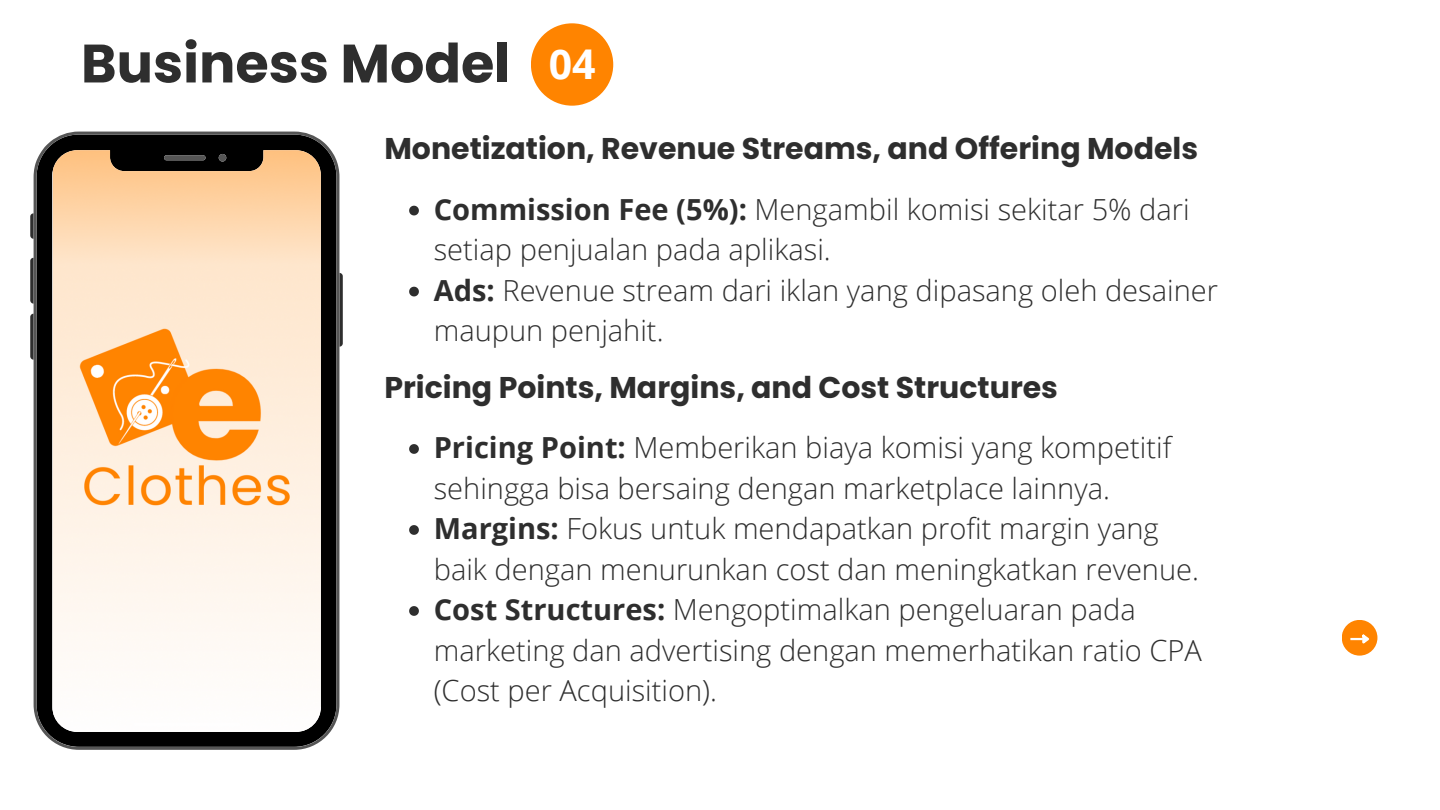
<style>
.page{position:relative;width:1440px;height:810px;background:#fff}
.page>*{position:absolute;margin:0;border:0;box-sizing:border-box;transform-origin:0 0}
.t1{font:700 54px "Poppins";color:#2e2e2e}
.t2{font:700 41px "Open Sans";color:#fff}
.t3{font:700 30px "Poppins";color:#2e2e2e}
.t4{font:300 29px/40.5px "Open Sans";color:#2e2e2e}
.s1{font-weight:700}
</style>
<div class="page">
<div style="left:531px;top:23px;width:82px;height:83px;background:#ff8400;border-radius:50%"></div>
<div style="left:1342px;top:620px;width:35px;height:36px;background:#ff8400;border-radius:50%"></div>
<svg style="left:1350px;top:634px;width:19px;height:10px"></svg>
<svg style="left:30px;top:213px;width:4px;height:26px"></svg>
<svg style="left:30px;top:258px;width:4px;height:46px"></svg>
<svg style="left:30px;top:314px;width:4px;height:46px"></svg>
<svg style="left:339px;top:273px;width:4px;height:74px"></svg>
<svg style="left:34px;top:132px;width:305px;height:618px"></svg>
<svg style="left:409px;top:206px;width:10px;height:9px"></svg>
<svg style="left:409px;top:287px;width:10px;height:9px"></svg>
<svg style="left:409px;top:444px;width:10px;height:10px"></svg>
<svg style="left:409px;top:525px;width:10px;height:10px"></svg>
<svg style="left:409px;top:606px;width:10px;height:10px"></svg>
<p class="t1" style="left:81px;top:26px;width:431px">Business Model</p>
<p class="t2" style="left:549px;top:36px;width:48px">04</p>
<p class="t3" style="left:384px;top:128px;width:815px">Monetization, Revenue Streams, and Offering Models</p>
<p class="t4" style="left:434px;top:188px;width:758px"><span class="s1">Commission Fee (5%):</span> Mengambil komisi sekitar 5% dari setiap penjualan pada aplikasi.</p>
<p class="t4" style="left:434px;top:269px;width:786px"><span class="s1">Ads:</span> Revenue stream dari iklan yang dipasang oleh desainer maupun penjahit.</p>
<p class="t3" style="left:384px;top:366px;width:675px">Pricing Points, Margins, and Cost Structures</p>
<p class="t4" style="left:434px;top:427px;width:739px"><span class="s1">Pricing Point:</span> Memberikan biaya komisi yang kompetitif sehingga bisa bersaing dengan marketplace lainnya.</p>
<p class="t4" style="left:434px;top:508px;width:767px"><span class="s1">Margins:</span> Fokus untuk mendapatkan profit margin yang baik dengan menurunkan cost dan meningkatkan revenue.</p>
<p class="t4" style="left:434px;top:589px;width:770px"><span class="s1">Cost Structures:</span> Mengoptimalkan pengeluaran pada marketing dan advertising dengan memerhatikan ratio CPA (Cost per Acquisition).</p>
</div>
